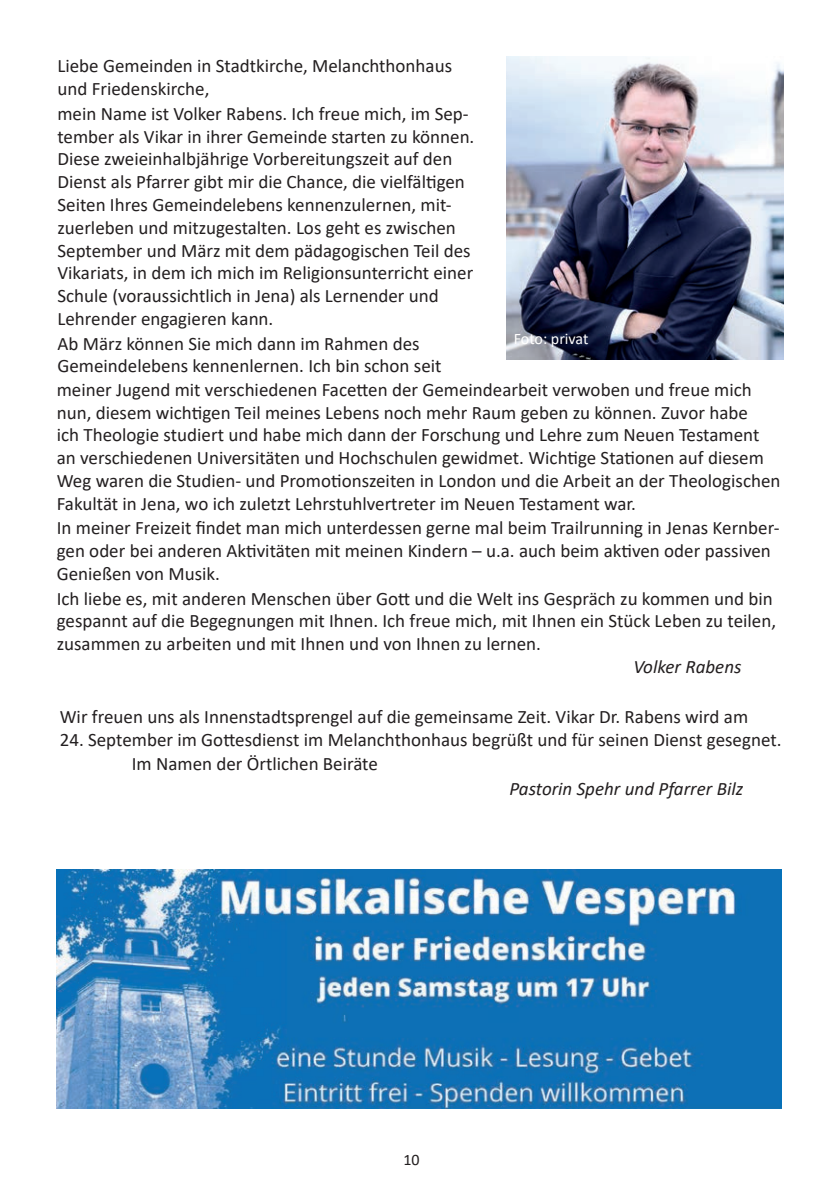
<style>
.page{position:relative;width:840px;height:1191px;background:#fff}
.page>*{position:absolute;margin:0;border:0;box-sizing:border-box;transform-origin:0 0}
.t1{font:19px/23.2px "Calibri";color:#231f20}
.t2{font:italic 19px "Calibri";color:#231f20}
.t3{font:16px "Calibri";letter-spacing:-.005em;color:#fff}
.t4{font:16px "Calibri";color:#231f20}
</style>
<div class="page">
<img style="left:506px;top:57px;width:276px;height:302px">
<img style="left:57px;top:869px;width:723px;height:239px">
<p class="t1" style="left:57px;top:54px;width:724px">Liebe Gemeinden in Stadtkirche, Melanchthonhaus<br>und Friedenskirche,<br>mein Name ist Volker Rabens. Ich freue mich, im Sep-<br>tember als Vikar in ihrer Gemeinde starten zu können.<br>Diese zweieinhalbjährige Vorbereitungszeit auf den<br>Dienst als Pfarrer gibt mir die Chance, die vielfältigen<br>Seiten Ihres Gemeindelebens kennenzulernen, mit-<br>zuerleben und mitzugestalten. Los geht es zwischen<br>September und März mit dem pädagogischen Teil des<br>Vikariats, in dem ich mich im Religionsunterricht einer<br>Schule (voraussichtlich in Jena) als Lernender und<br>Lehrender engagieren kann.<br>Ab März können Sie mich dann im Rahmen des<br>Gemeindelebens kennenlernen. Ich bin schon seit<br>meiner Jugend mit verschiedenen Facetten der Gemeindearbeit verwoben und freue mich nun, diesem wichtigen Teil meines Lebens noch mehr Raum geben zu können. Zuvor habe<br>ich Theologie studiert und habe mich dann der Forschung und Lehre zum Neuen Testament an verschiedenen Universitäten und Hochschulen gewidmet. Wichtige Stationen auf diesem Weg waren die Studien- und Promotionszeiten in London und die Arbeit an der Theologischen Fakultät in Jena, wo ich zuletzt Lehrstuhlvertreter im Neuen Testament war.<br>In meiner Freizeit findet man mich unterdessen gerne mal beim Trailrunning in Jenas Kernber&shy;gen oder bei anderen Aktivitäten mit meinen Kindern – u.a. auch beim aktiven oder passiven Genießen von Musik.<br>Ich liebe es, mit anderen Menschen über Gott und die Welt ins Gespräch zu kommen und bin gespannt auf die Begegnungen mit Ihnen. Ich freue mich, mit Ihnen ein Stück Leben zu teilen, zusammen zu arbeiten und mit Ihnen und von Ihnen zu lernen.</p>
<p class="t2" style="left:633px;top:653px;width:110px">Volker Rabens</p>
<p class="t3" style="left:513px;top:327px;width:76px">Foto: privat</p>
<p class="t1" style="left:60px;top:704px;width:689px">Wir freuen uns als Innenstadtsprengel auf die gemeinsame Zeit. Vikar Dr. Rabens wird am</p>
<p class="t1" style="left:132px;top:726px;width:650px;line-height:24.6px;text-indent:-72px">24. September im Gottesdienst im Melanchthonhaus begrüßt und für seinen Dienst gesegnet.<br>Im Namen der Örtlichen Beiräte</p>
<p class="t2" style="left:509px;top:775px;width:235px">Pastorin Spehr und Pfarrer Bilz</p>
<p class="t4" style="left:403px;top:1149px;width:18px">10</p>
</div>
